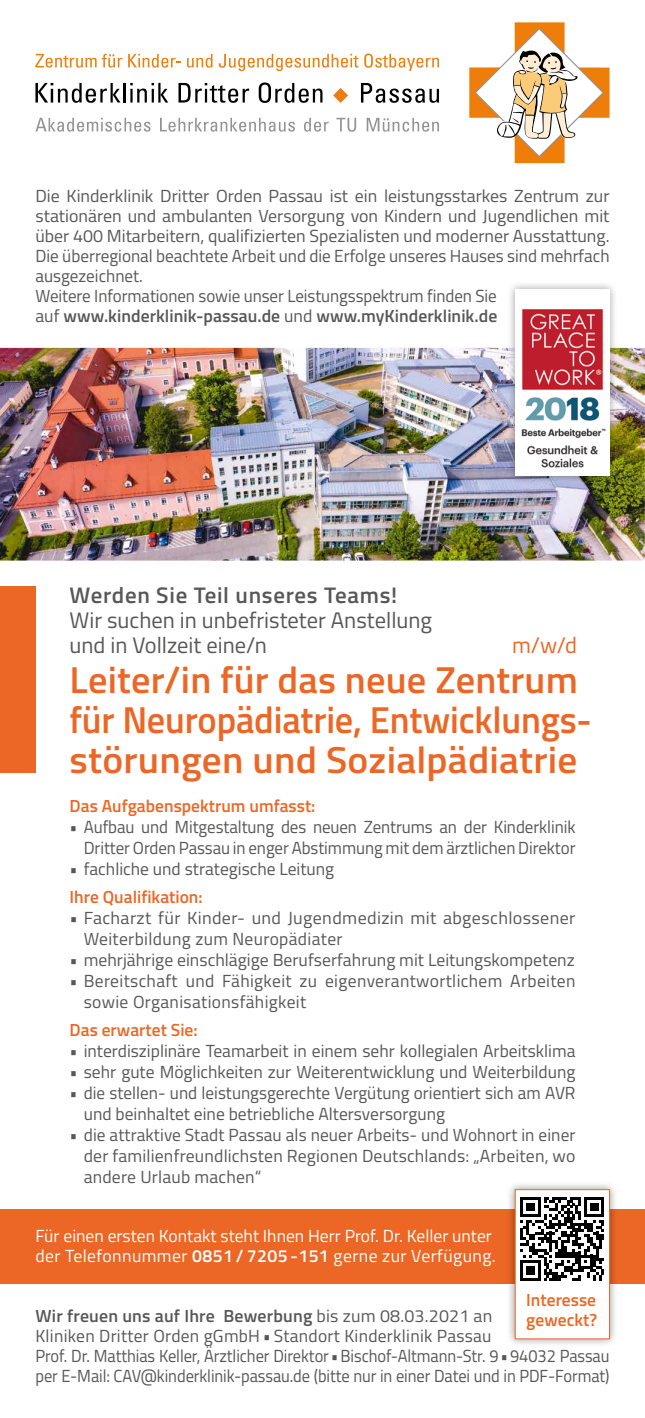
<style>
.page{position:relative;width:645px;height:1418px;background:#fff}
.page>*{position:absolute;margin:0;border:0;box-sizing:border-box;transform-origin:0 0}
.t1{font:600 37.5px/40px "Titillium";letter-spacing:.005em;color:#ec6725}
.t2{font:22.5px/25px "Titillium";color:#575756}
.t3{font:600 22.5px "Titillium";letter-spacing:.03em;color:#575756}
.t4{font:22.5px "Titillium";color:#ec6725}
.t5{font:17.5px/20px "Titillium";color:#575756}
.t6{font:17.5px/21px "Titillium";letter-spacing:.02em;color:#575756}
.t7{font:17.5px/20px "Titillium";color:#fff}
.t8{font:600 17.5px/20px "Titillium";color:#ec6725}
.s1{font-weight:600}
</style>
<div class="page">
<img style="left:0;top:348px;width:645px;height:212px">
<div style="left:0;top:1208px;width:645px;height:75px;background:#ec6725"></div>
<div style="left:0;top:586px;width:35px;height:187px;background:#ec6725"></div>
<div style="left:507px;top:281px;width:111px;height:203px;background:#000;opacity:.4"></div>
<img style="left:515px;top:289px;width:94px;height:187px">
<div style="left:506px;top:1180px;width:112px;height:167px;background:#000;opacity:.4"></div>
<div style="left:515px;top:1189px;width:95px;height:150px;background:#fff;border:1px solid #ec6725"></div>
<svg style="left:469px;top:22px;width:140px;height:141px"></svg>
<svg style="left:35px;top:118px;width:116px;height:14px"></svg>
<svg style="left:160px;top:118px;width:135px;height:14px"></svg>
<svg style="left:304px;top:118px;width:25px;height:14px"></svg>
<svg style="left:336px;top:118px;width:20px;height:14px"></svg>
<svg style="left:367px;top:118px;width:72px;height:14px"></svg>
<svg style="left:333px;top:88px;width:15px;height:15px"></svg>
<svg style="left:35px;top:83px;width:85px;height:20px"></svg>
<hr style="left:123px;top:83px;width:3px;height:19px;background:#000">
<svg style="left:130px;top:83px;width:38px;height:19px"></svg>
<svg style="left:178px;top:83px;width:71px;height:20px"></svg>
<svg style="left:259px;top:83px;width:63px;height:20px"></svg>
<svg style="left:361px;top:83px;width:78px;height:20px"></svg>
<svg style="left:35px;top:54px;width:87px;height:14px"></svg>
<svg style="left:128px;top:54px;width:52px;height:14px"></svg>
<svg style="left:187px;top:54px;width:25px;height:14px"></svg>
<svg style="left:219px;top:54px;width:220px;height:17px"></svg>
<svg style="left:520px;top:1197px;width:84px;height:83px"></svg>
<p class="t5" style="left:35px;top:185px;width:576px">Die Kinderklinik Dritter Orden Passau ist ein leistungsstarkes Zentrum zur stationären und ambulanten Versorgung von Kindern und Jugendlichen mit über 400 Mitarbeitern, qualifizierten Spezialisten und moderner Ausstattung.<br>Die überregional beachtete Arbeit und die Erfolge unseres Hauses sind mehrfach ausgezeichnet.<br>Weitere Informationen sowie unser Leistungsspektrum finden Sie<br>auf <span class="s1">www.kinderklinik-passau.de</span> und <span class="s1">www.myKinderklinik.de</span></p>
<p class="t3" style="left:70px;top:578px;width:329px">Werden Sie Teil unseres Teams!</p>
<p class="t2" style="left:70px;top:606px;width:364px">Wir suchen in unbefristeter Anstellung und in Vollzeit eine/n</p>
<p class="t4" style="left:512px;top:628px;width:67px">m/w/d</p>
<h1 class="t1" style="left:70px;top:658px;width:519px">Leiter/in für das neue Zentrum für Neuropädiatrie, Entwicklungs&shy;störungen und Sozialpädiatrie</h1>
<p class="t8" style="left:70px;top:795px;width:247px">Das Aufgabenspektrum umfasst:</p>
<p class="t5" style="left:70px;top:815px;width:507px;line-height:21px;text-align:right">• Aufbau und Mitgestaltung des neuen Zentrums an der Kinderklinik<br>Dritter Orden Passau in enger Abstimmung mit dem ärztlichen Direktor</p>
<p class="t5" style="left:70px;top:858px;width:266px">• fachliche und strategische Leitung</p>
<p class="t8" style="left:70px;top:886px;width:135px">Ihre Qualifikation:</p>
<p class="t6" style="left:84px;top:906px;width:493px;text-indent:-14px">• Facharzt für Kinder- und Jugendmedizin mit abgeschlossener<br>Weiterbildung zum Neuropädiater</p>
<p class="t5" style="left:70px;top:949px;width:507px">• mehrjährige einschlägige Berufserfahrung mit Leitungskompetenz</p>
<p class="t6" style="left:84px;top:969px;width:493px;text-indent:-14px">• Bereitschaft und Fähigkeit zu eigenverantwortlichem Arbeiten sowie Organisationsfähigkeit</p>
<p class="t8" style="left:70px;top:1019px;width:130px">Das erwartet Sie:</p>
<p class="t5" style="left:70px;top:1040px;width:507px">• interdisziplinäre Teamarbeit in einem sehr kollegialen Arbeitsklima</p>
<p class="t5" style="left:70px;top:1061px;width:507px">• sehr gute Möglichkeiten zur Weiterentwicklung und Weiterbildung</p>
<p class="t5" style="left:84px;top:1081px;width:493px;line-height:21px;text-indent:-14px">• die stellen- und leistungsgerechte Vergütung orientiert sich am AVR und beinhaltet eine betriebliche Altersversorgung</p>
<p class="t5" style="left:84px;top:1123px;width:493px;line-height:21px;text-align:justify;text-indent:-14px">• die attraktive Stadt Passau als neuer Arbeits- und Wohnort in einer der familienfreundlichsten Regionen Deutschlands: „Arbeiten, wo andere Urlaub machen“</p>
<p class="t7" style="left:35px;top:1225px;width:462px">Für einen ersten Kontakt steht Ihnen Herr Prof. Dr. Keller unter der Telefonnummer <span class="s1">0851 / 7205 -151</span> gerne zur Verfügung.</p>
<p class="t8" style="left:526px;top:1288px;width:72px">Interesse geweckt?</p>
<p class="t5" style="left:35px;top:1305px;width:576px"><span class="s1">Wir freuen uns auf Ihre Bewerbung</span> bis zum 08.03.2021 an<br>Kliniken Dritter Orden gGmbH• Standort Kinderklinik Passau<br>Prof. Dr. Matthias Keller, Ärztlicher Direktor•Bischof-Altmann-Str. 9•94032 Passau per E-Mail: CAV@kinderklinik-passau.de (bitte nur in einer Datei und in PDF-Format)</p>
</div>
